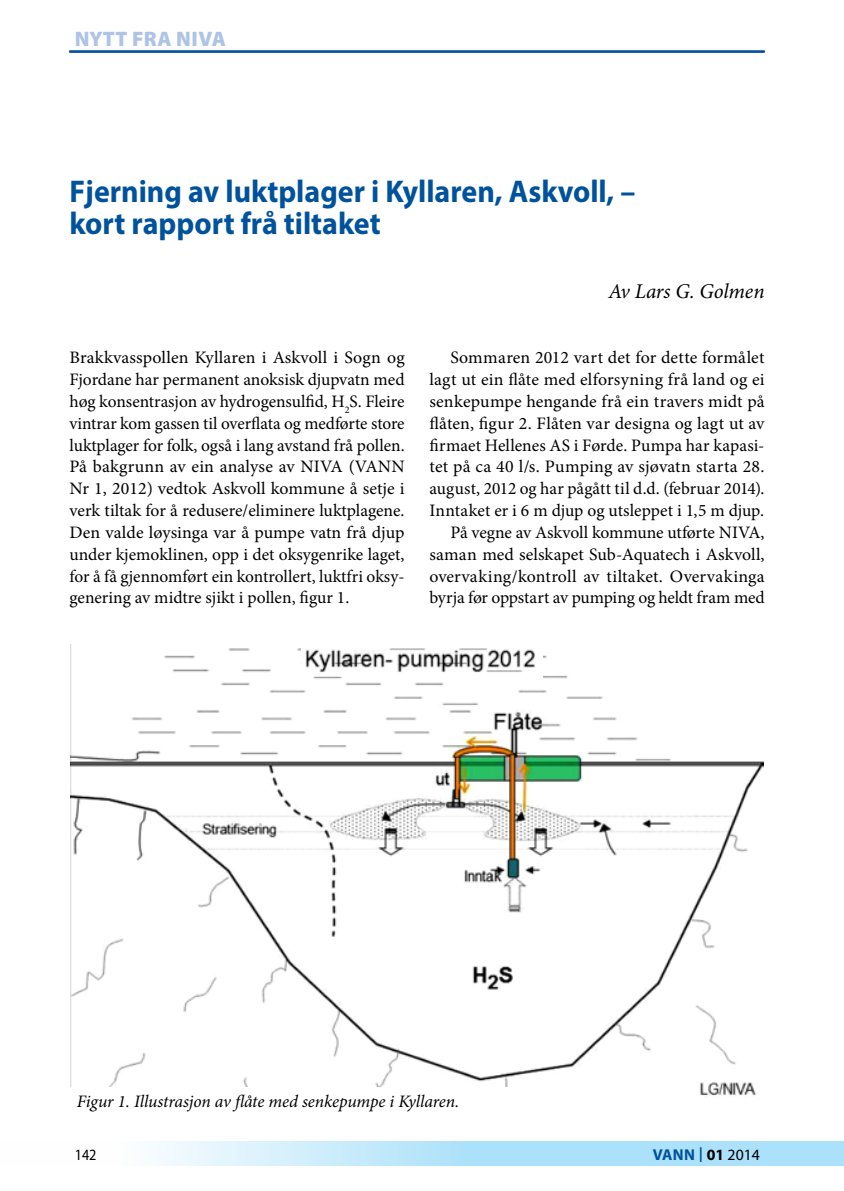
<style>
.page{position:relative;width:844px;height:1191px;background:#fff}
.page>*{position:absolute;margin:0;border:0;box-sizing:border-box;transform-origin:0 0}
.t1{font:700 31.5px/31.5px "Myriad Pro";color:#00529c;scale:.95 1}
.t2{font:italic 21px "Minion Pro";letter-spacing:-.005em;color:#000}
.t3{font:900 21px "Myriad Pro";letter-spacing:.02em;color:#aec3e6}
.t4{font:17.5px/21.9px "Minion Pro";letter-spacing:.005em;color:#000;text-align:justify}
.t5{font:italic 17.5px "Minion Pro";letter-spacing:-.01em;color:#000}
.t6{font:700 15.75px "Myriad Pro";letter-spacing:.01em;color:#00529c}
.t7{font:15.75px "Myriad Pro";color:#000;scale:.9 1}
.s1{font-weight:400;font-size:21.88px}
.s2{color:#000}
.s3{font-weight:400;color:#000}
</style>
<div class="page">
<svg style="left:843px;top:1141px;width:1px;height:25px"></svg>
<svg style="left:157px;top:1141px;width:686px;height:25px;background:#bbe6fa"></svg>
<hr style="left:69px;top:51px;width:695px;height:1px;background:#00529c">
<img style="left:71px;top:644px;width:692px;height:442px">
<img style="left:301px;top:644px;width:241px;height:35px">
<img style="left:680px;top:1074px;width:79px;height:23px">
<p class="t3" style="left:75px;top:27px;width:153px">NYTT FRA NIVA</p>
<h1 class="t1" style="left:69px;top:175px;width:597px">Fjerning av luktplager i Kyllaren, Askvoll, – kort rapport frå tiltaket</h1>
<p class="t2" style="left:608px;top:277px;width:158px">Av Lars G. Golmen</p>
<p class="t4" style="left:69px;top:347px;width:336px">Brakkvasspollen Kyllaren i Askvoll i Sogn og Fjordane har permanent anoksisk djupvatn med høg konsentrasjon av hydrogensulfid, H<sub>2</sub>S. Fleire vintrar kom gassen til overflata og medførte store luktplager for folk, også i lang avstand frå pollen.<br>På bakgrunn av ein analyse av NIVA (VANN Nr 1, 2012) vedtok Askvoll kommune å setje i verk tiltak for å redusere/eliminere luktplagene.<br>Den valde løysinga var å pumpe vatn frå djup under kjemoklinen, opp i det oksygenrike laget, for å få gjennomført ein kontrollert, luktfri oksy&shy;genering av midtre sjikt i pollen, figur 1.</p>
<p class="t4" style="left:429px;top:347px;width:336px;text-align:right">Sommaren 2012 vart det for dette formålet lagt ut ein flåte med elforsyning frå land og ei senkepumpe hengande frå ein travers midt på flåten, figur 2. Flåten var designa og lagt ut av firmaet Hellenes AS i Førde. Pumpa har kapasi&shy;tet på ca 40 l/s. Pumping av sjøvatn starta 28. august, 2012 og har pågått til d.d. (februar 2014).<br>Inntaket er i 6 m djup og utsleppet i 1,5 m djup.<br>På vegne av Askvoll kommune utførte NIVA, saman med selskapet Sub-Aquatech i Askvoll, overvaking/kontroll av tiltaket. Overvakinga byrja før oppstart av pumping og heldt fram med</p>
<p class="t5" style="left:77px;top:1089px;width:384px">Figur 1. Illustrasjon av flåte med senkepumpe i Kyllaren.</p>
<p class="t7" style="left:75px;top:1145px;width:26px">142</p>
<p class="t6" style="left:652px;top:1144px;width:109px">Vann <span class="s1">I</span> <span class="s2">01</span> <span class="s3">2014</span></p>
</div>
